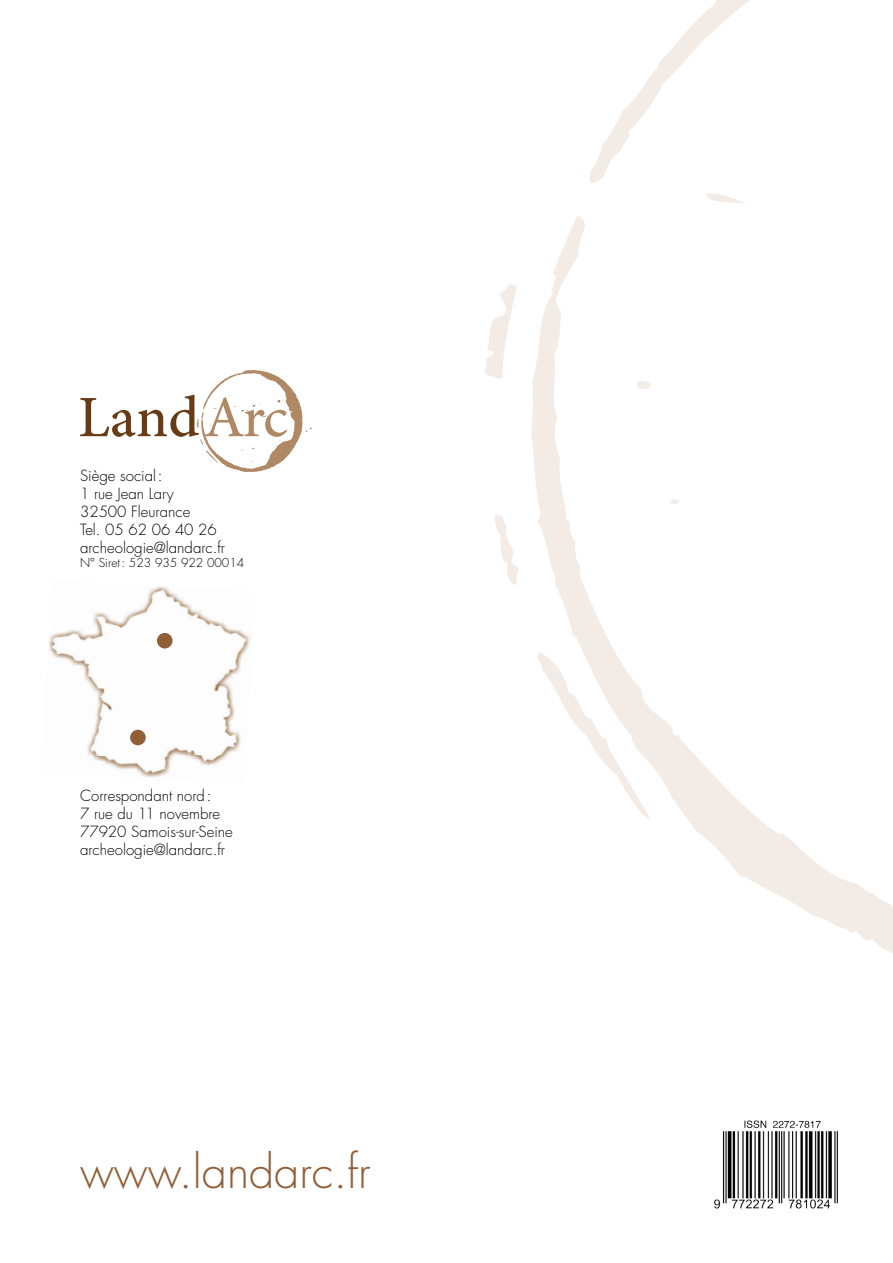
<style>
.page{position:relative;width:893px;height:1263px;background:#fff}
.page>*{position:absolute;margin:0;border:0;box-sizing:border-box;transform-origin:0 0}
.t1{font:500 58.65px "Minion Pro";color:#673b15}
.t2{font:300 45px "Futura";color:#915e36}
.t3{font:300 15px/18px "Futura";color:#000}
.t4{font:300 12px "Futura";color:#000}
.s1{color:#af8866}
</style>
<div class="page">
<svg style="left:197px;top:370px;width:115px;height:102px"></svg>
<img style="left:49px;top:586px;width:201px;height:191px">
<div style="left:157px;top:633px;width:16px;height:15px;background:#915e36;border-radius:50%"></div>
<div style="left:130px;top:730px;width:16px;height:15px;background:#915e36;border-radius:50%"></div>
<svg style="left:485px;top:284px;width:32px;height:95px"></svg>
<svg style="left:495px;top:514px;width:24px;height:71px"></svg>
<svg style="left:532px;top:0;width:361px;height:953px"></svg>
<img style="left:714px;top:1120px;width:124px;height:89px">
<h1 class="t1" style="left:78px;top:378px;width:211px">Land<span class="s1">Arc</span></h1>
<p class="t3" style="left:80px;top:467px;width:147px">Siège social:<br>1 rue Jean Lary<br>32500 Fleurance<br>Tel. 05 62 06 40 26 archeologie@landarc.fr</p>
<p class="t4" style="left:80px;top:556px;width:166px">N° Siret: 523 935 922 00014</p>
<p class="t3" style="left:80px;top:787px;width:154px">Correspondant nord:<br>7 rue du 11 novembre<br>77920 Samois-sur-Seine archeologie@landarc.fr</p>
<h2 class="t2" style="left:80px;top:1144px;width:292px">www.landarc.fr</h2>
</div>
